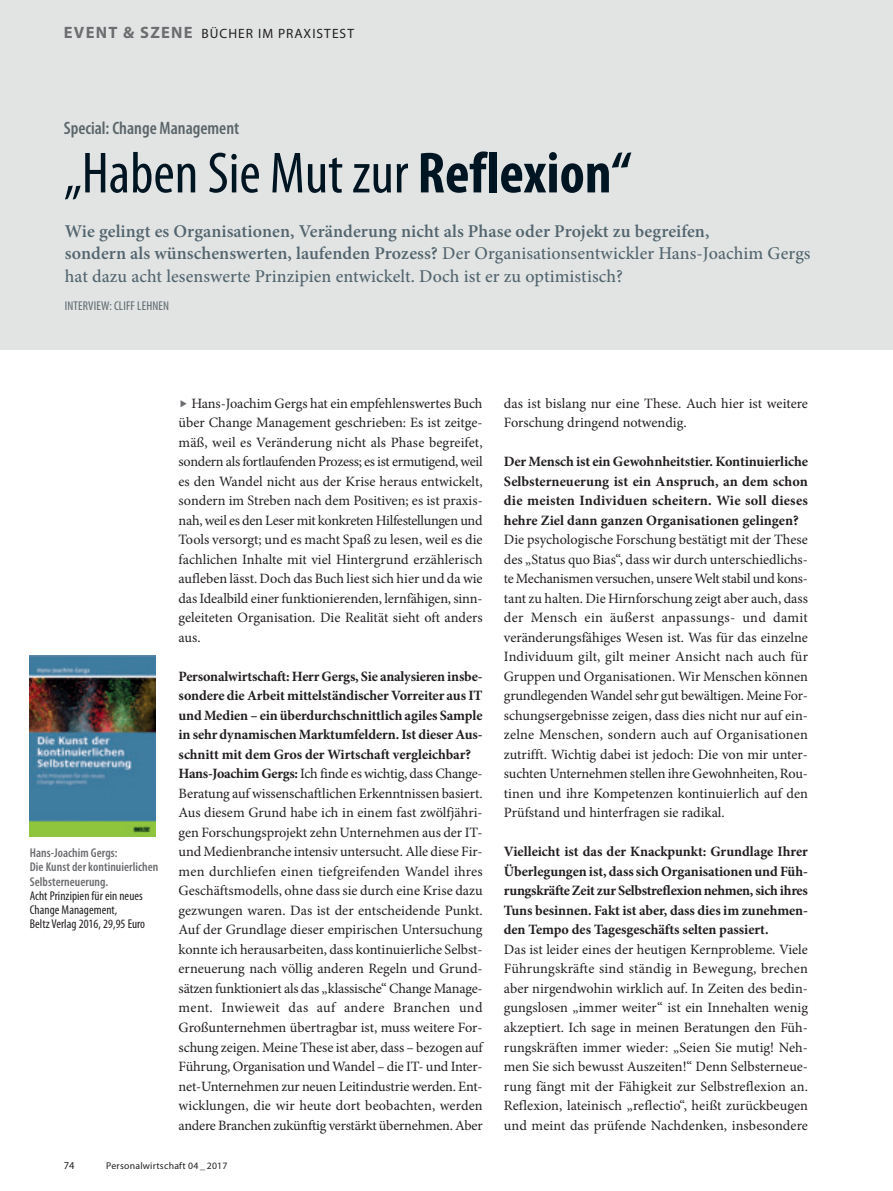
<style>
.page{position:relative;width:893px;height:1191px;background:#fff}
.page>*{position:absolute;margin:0;border:0;box-sizing:border-box;transform-origin:0 0}
.t1{font:condensed 58.5px "Myriad Pro";color:#001522}
.t2{font:600 18px/22.5px "Minion Pro";letter-spacing:.005em;color:#53656e}
.t3{font:600 condensed 18px "Myriad Pro";color:#5b666a}
.t4{font:14.25px/19.5px "Minion Pro";letter-spacing:-.005em;color:#231f20;text-align:justify}
.t5{font:700 14.25px/19.5px "Minion Pro";letter-spacing:-.005em;color:#231f20;text-align:justify}
.t6{font:13.5px "Myriad Pro";letter-spacing:.075em;color:#231f20}
.t7{font:condensed 12.75px/14.2px "Myriad Pro";letter-spacing:.005em;color:#231f20}
.t8{font:600 condensed 12.75px/14.2px "Myriad Pro";letter-spacing:.005em;color:#6c6d70}
.t9{font:condensed 12.75px "Myriad Pro";letter-spacing:.01em;color:#5b666a}
.t10{font:10.5px "Myriad Pro";color:#231f20}
.t11{font:9.75px "Myriad Pro";letter-spacing:.025em;color:#231f20}
.s1{font-weight:700;font-size:16.5px;color:#6c6d70}
.s2{font-weight:700}
.s3{font-weight:500}
.s4{color:#6c6d70}
</style>
<div class="page">
<div style="left:0;top:0;width:893px;height:349px;background:#e2e4e4"></div>
<img style="left:30px;top:655px;width:125px;height:182px">
<p class="t6" style="left:64px;top:25px;width:292px"><span class="s1">EVENT &amp; SZENE</span> BÜCHER IM PRAXISTEST</p>
<p class="t3" style="left:64px;top:121px;width:177px">Special: Change Management</p>
<h1 class="t1" style="left:64px;top:152px;width:569px">„Haben Sie Mut zur <span class="s2">Reflexion“</span></h1>
<p class="t2" style="left:65px;top:221px;width:747px">Wie gelingt es Organisationen, Veränderung nicht als Phase oder Projekt zu begreifen,<br>sondern als wünschenswerten, laufenden Prozess? <span class="s3">Der Organisationsentwickler Hans-Joachim Gergs hat dazu acht lesenswerte Prinzipien entwickelt. Doch ist er zu optimistisch?</span></p>
<p class="t9" style="left:65px;top:301px;width:106px">INTERVIEW: CLIFF LEHNEN</p>
<p class="t8" style="left:30px;top:847px;width:130px">Hans-Joachim Gergs:<br>Die Kunst der kontinuierlichen<br>Selbsterneuerung.</p>
<p class="t7" style="left:30px;top:889px;width:117px">Acht Prinzipien für ein neues<br>Change Management,<br>Beltz Verlag 2016, 29,95 Euro</p>
<p class="t4" style="left:179px;top:395px;width:306px"><span class="s4">◆</span> Hans-Joachim Gergs hat ein empfehlenswertes Buch über Change Management geschrieben: Es ist zeitge&shy;mäß, weil es Veränderung nicht als Phase begreifet, sondern als fortlaufenden Prozess; es ist ermutigend, weil es den Wandel nicht aus der Krise heraus entwickelt, sondern im Streben nach dem Positiven; es ist praxis&shy;nah, weil es den Leser mit konkreten Hilfestellungen und Tools versorgt; und es macht Spaß zu lesen, weil es die fachlichen Inhalte mit viel Hintergrund erzählerisch aufleben lässt. Doch das Buch liest sich hier und da wie das Idealbild einer funktionierenden, lernfähigen, sinn&shy;geleiteten Organisation. Die Realität sieht oft anders aus.</p>
<p class="t4" style="left:179px;top:668px;width:306px;text-align:left"><span class="s2">Personalwirtschaft: Herr Gergs, Sie analysieren insbe&shy;sondere die Arbeit mittelständischer Vorreiter aus IT und Medien – ein überdurchschnittlich agiles Sample in sehr dynamischen Marktumfeldern. Ist dieser Aus&shy;schnitt mit dem Gros der Wirtschaft vergleichbar?<br>Hans-Joachim Gergs:</span> Ich finde es wichtig, dass Change-Beratung auf wissenschaftlichen Erkenntnissen basiert.<br>Aus diesem Grund habe ich in einem fast zwölfjähri&shy;gen Forschungsprojekt zehn Unternehmen aus der IT&shy;und Medienbranche intensiv untersucht. Alle diese Fir&shy;men durchliefen einen tiefgreifenden Wandel ihres Geschäftsmodells, ohne dass sie durch eine Krise dazu gezwungen waren. Das ist der entscheidende Punkt.<br>Auf der Grundlage dieser empirischen Untersuchung konnte ich herausarbeiten, dass kontinuierliche Selbst&shy;erneuerung nach völlig anderen Regeln und Grund&shy;sätzen funktioniert als das „klassische“ Change Manage&shy;ment. Inwieweit das auf andere Branchen und Großunternehmen übertragbar ist, muss weitere For&shy;schung zeigen. Meine These ist aber, dass – bezogen auf Führung, Organisation und Wandel – die IT- und Inter&shy;net-Unternehmen zur neuen Leitindustrie werden. Ent&shy;wicklungen, die wir heute dort beobachten, werden andere Branchen zukünftig verstärkt übernehmen. Aber</p>
<p class="t10" style="left:64px;top:1158px;width:12px">74</p>
<p class="t11" style="left:106px;top:1159px;width:123px">Personalwirtschaft 04 _ 2017</p>
<p class="t4" style="left:504px;top:395px;width:306px">das ist bislang nur eine These. Auch hier ist weitere<br>Forschung dringend notwendig.</p>
<p class="t5" style="left:504px;top:453px;width:306px">Der Mensch ist ein Gewohnheitstier. Kontinuierliche Selbsterneuerung ist ein Anspruch, an dem schon die meisten Individuen scheitern. Wie soll dieses hehre Ziel dann ganzen Organisationen gelingen?</p>
<p class="t4" style="left:504px;top:531px;width:306px">Die psychologische Forschung bestätigt mit der These des „Status quo Bias“, dass wir durch unterschiedlichs&shy;te Mechanismen versuchen, unsere Welt stabil und kons&shy;tant zu halten. Die Hirnforschung zeigt aber auch, dass der Mensch ein äußerst anpassungs- und damit veränderungsfähiges Wesen ist. Was für das einzelne Individuum gilt, gilt meiner Ansicht nach auch für Gruppen und Organisationen. Wir Menschen können grundlegenden Wandel sehr gut bewältigen. Meine For&shy;schungsergebnisse zeigen, dass dies nicht nur auf ein&shy;zelne Menschen, sondern auch auf Organisationen zutrifft. Wichtig dabei ist jedoch: Die von mir unter&shy;suchten Unternehmen stellen ihre Gewohnheiten, Rou&shy;tinen und ihre Kompetenzen kontinuierlich auf den Prüfstand und hinterfragen sie radikal.</p>
<p class="t5" style="left:504px;top:843px;width:306px">Vielleicht ist das der Knackpunkt: Grundlage Ihrer Überlegungen ist, dass sich Organisationen und Füh&shy;rungskräfte Zeit zur Selbstreflexion nehmen, sich ihres Tuns besinnen. Fakt ist aber, dass dies im zunehmen&shy;den Tempo des Tagesgeschäfts selten passiert.</p>
<p class="t4" style="left:504px;top:941px;width:306px">Das ist leider eines der heutigen Kernprobleme. Viele Führungskräfte sind ständig in Bewegung, brechen aber nirgendwohin wirklich auf. In Zeiten des bedin&shy;gungslosen „immer weiter“ ist ein Innehalten wenig akzeptiert. Ich sage in meinen Beratungen den Füh&shy;rungskräften immer wieder: „Seien Sie mutig! Neh&shy;men Sie sich bewusst Auszeiten!“ Denn Selbsterneue&shy;rung fängt mit der Fähigkeit zur Selbstreflexion an.<br>Reflexion, lateinisch „reflectio“, heißt zurückbeugen und meint das prüfende Nachdenken, insbesondere</p>
</div>
